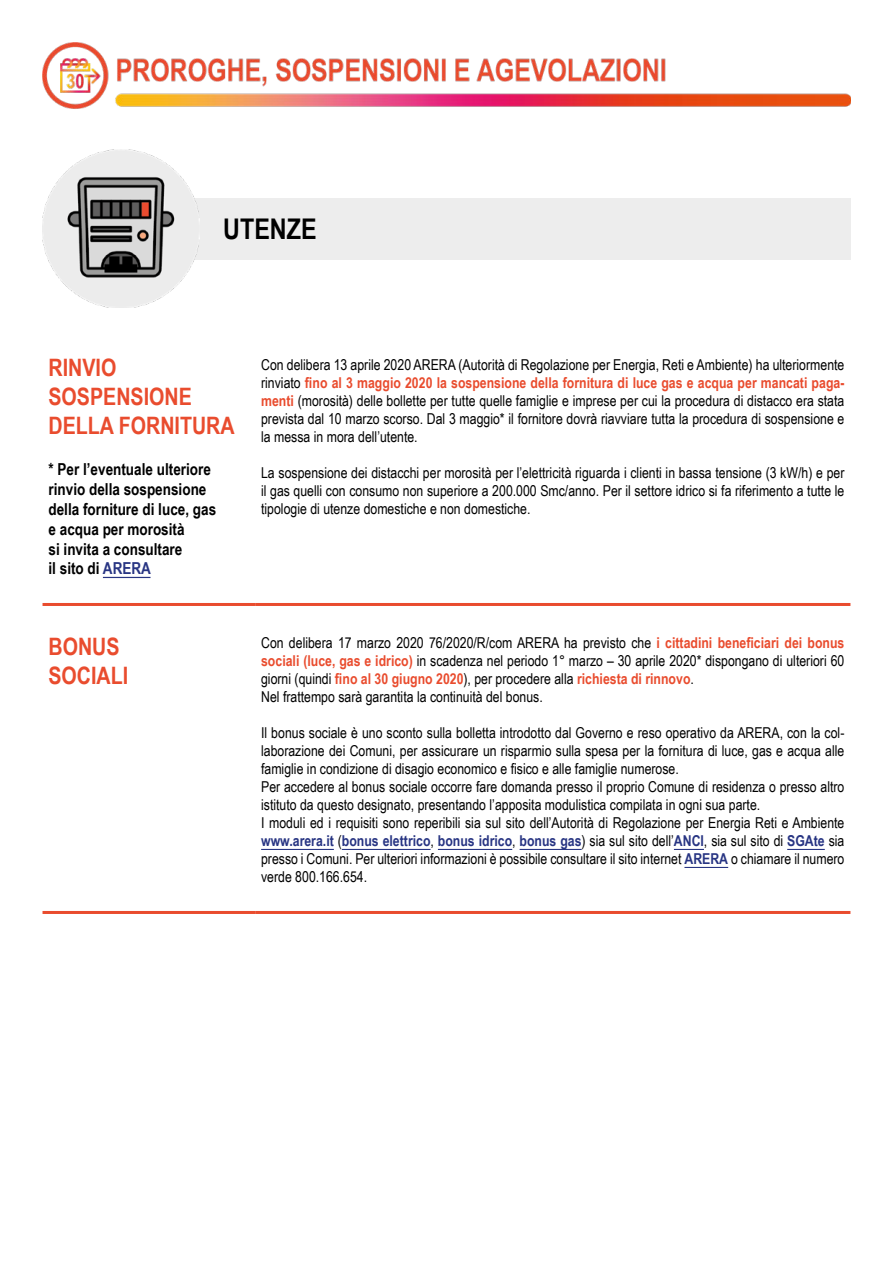
<style>
.page{position:relative;width:893px;height:1263px;background:#fff}
.page>*{position:absolute;margin:0;border:0;box-sizing:border-box;transform-origin:0 0}
.t1{font:700 28.5px "Arial Narrow";color:#000}
.t2{font:700 24px/28.8px "Arial Narrow";color:#e94c2e}
.t3{font:700 16.5px/19.8px "Arial Narrow";color:#000}
.t4{font:15px/18px "Arial Narrow";color:#000;text-align:justify}
.s1{color:#283583}
.s2{font-weight:700;color:#e94c2e}
.s3{font-weight:700;color:#283583}
</style>
<div class="page">
<img style="left:43px;top:43px;width:807px;height:66px">
<div style="left:87px;top:198px;width:763px;height:61px;background:#ededed"></div>
<img style="left:43px;top:150px;width:157px;height:157px">
<hr style="left:43px;top:603px;width:212px;height:3px;background:#e94c2e">
<hr style="left:255px;top:603px;width:595px;height:3px;background:#e94c2e">
<hr style="left:103px;top:577px;width:48px;height:1px;background:#283583">
<hr style="left:43px;top:911px;width:212px;height:3px;background:#e94c2e">
<hr style="left:255px;top:911px;width:595px;height:3px;background:#e94c2e">
<hr style="left:261px;top:849px;width:73px;height:1px;background:#283583">
<hr style="left:342px;top:849px;width:89px;height:1px;background:#283583">
<hr style="left:438px;top:849px;width:74px;height:1px;background:#283583">
<hr style="left:520px;top:849px;width:62px;height:1px;background:#283583">
<hr style="left:674px;top:849px;width:30px;height:1px;background:#283583">
<hr style="left:787px;top:849px;width:38px;height:1px;background:#283583">
<hr style="left:684px;top:867px;width:44px;height:1px;background:#283583">
<h1 class="t1" style="left:223px;top:207px;width:95px">UTENZE</h1>
<h2 class="t2" style="left:49px;top:352px;width:188px">RINVIO<br>SOSPENSIONE<br>DELLA FORNITURA</h2>
<p class="t3" style="left:49px;top:459px;width:169px">* Per l’eventuale ulteriore rinvio della sospensione della forniture di luce, gas e acqua per morosità<br>si invita a consultare<br>il sito di <span class="s1">ARERA</span></p>
<p class="t4" style="left:261px;top:355px;width:585px">Con delibera 13 aprile 2020 ARERA (Autorità di Regolazione per Energia, Reti e Ambiente) ha ulteriormente rinviato <span class="s2">fino al 3 maggio 2020 la sospensione della fornitura di luce gas e acqua per mancati paga&shy;menti</span> (morosità) delle bollette per tutte quelle famiglie e imprese per cui la procedura di distacco era stata prevista dal 10 marzo scorso. Dal 3 maggio* il fornitore dovrà riavviare tutta la procedura di sospensione e la messa in mora dell’utente.</p>
<p class="t4" style="left:261px;top:463px;width:585px">La sospensione dei distacchi per morosità per l’elettricità riguarda i clienti in bassa tensione (3 kW/h) e per il gas quelli con consumo non superiore a 200.000 Smc/anno. Per il settore idrico si fa riferimento a tutte le tipologie di utenze domestiche e non domestiche.</p>
<h2 class="t2" style="left:49px;top:631px;width:81px">BONUS<br>SOCIALI</h2>
<p class="t4" style="left:261px;top:633px;width:585px;text-align:left">Con delibera 17 marzo 2020 76/2020/R/com ARERA ha previsto che <span class="s2">i cittadini beneficiari dei bonus sociali (luce, gas e idrico)</span> in scadenza nel periodo 1° marzo – 30 aprile 2020* dispongano di ulteriori 60 giorni (quindi <span class="s2">fino al 30 giugno 2020</span>), per procedere alla <span class="s2">richiesta di rinnovo</span>.<br>Nel frattempo sarà garantita la continuità del bonus.</p>
<p class="t4" style="left:261px;top:723px;width:585px;text-align:left">Il bonus sociale è uno sconto sulla bolletta introdotto dal Governo e reso operativo da ARERA, con la col&shy;laborazione dei Comuni, per assicurare un risparmio sulla spesa per la fornitura di luce, gas e acqua alle famiglie in condizione di disagio economico e fisico e alle famiglie numerose.<br>Per accedere al bonus sociale occorre fare domanda presso il proprio Comune di residenza o presso altro istituto da questo designato, presentando l’apposita modulistica compilata in ogni sua parte.<br>I moduli ed i requisiti sono reperibili sia sul sito dell’Autorità di Regolazione per Energia Reti e Ambiente <span class="s3">www.arera.it</span> (<span class="s3">bonus elettrico</span>, <span class="s3">bonus idrico</span>, <span class="s3">bonus gas</span>) sia sul sito dell’<span class="s3">ANCI</span>, sia sul sito di <span class="s3">SGAte</span> sia presso i Comuni. Per ulteriori informazioni è possibile consultare il sito internet <span class="s3">ARERA</span> o chiamare il numero verde 800.166.654.</p>
</div>
